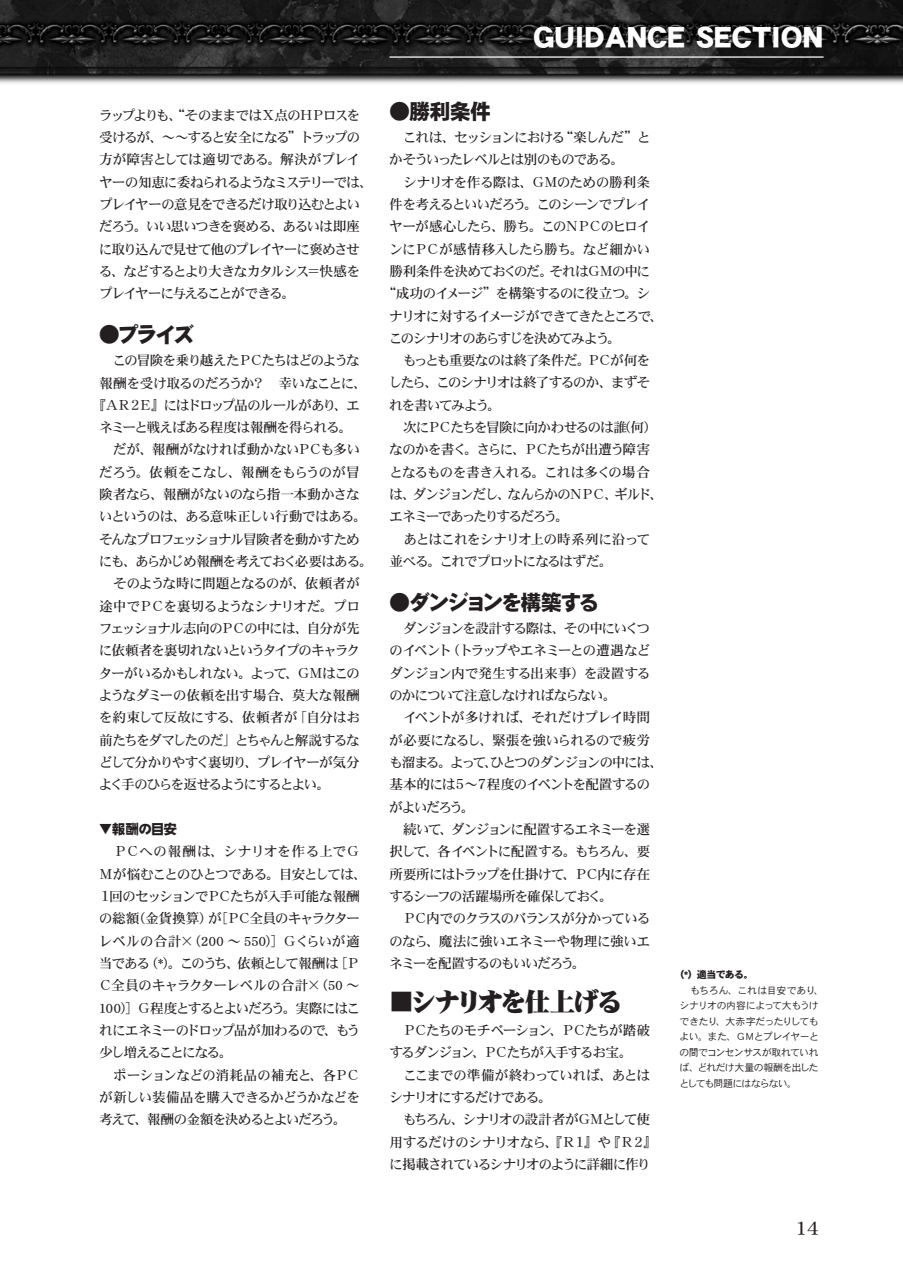
<style>
.page{position:relative;width:903px;height:1275px;background:#fff}
.page>*{position:absolute;margin:0;border:0;box-sizing:border-box;transform-origin:0 0}
.t1{font:32.2px "DF Gothic Std W10";letter-spacing:-.01em;color:#fff}
.t2{font:26.07px "DF Mincho Std W14";letter-spacing:-.095em;color:#231f20}
.t3{font:21px "DF Gothic Std W10";letter-spacing:-.095em;color:#231f20}
.t4{font:19.78px "DFHS Mincho Std W5";color:#231f20}
.t5{font:13.65px/22.4px "DFHS Mincho Std W5";letter-spacing:-.08em;color:#231f20}
.t6{font:13.65px "DFHS Mincho Std W5";letter-spacing:-.115em;color:#231f20}
.t7{font:13.65px "DFHS Mincho Std W5";letter-spacing:-.055em;color:#231f20}
.t8{font:13.65px "DFHS Mincho Std W5";letter-spacing:-.1em;color:#231f20}
.t9{font:13.65px "DFHS Mincho Std W5";letter-spacing:-.03em;color:#231f20}
.t10{font:13.65px "DFHS Mincho Std W5";letter-spacing:-.04em;color:#231f20}
.t11{font:13.65px "DFHS Mincho Std W5";letter-spacing:-.035em;color:#231f20}
.t12{font:13.65px "DFHS Mincho Std W5";letter-spacing:-.125em;color:#231f20}
.t13{font:13.65px "DFHS Mincho Std W5";letter-spacing:-.105em;color:#231f20}
.t14{font:13.65px "DFHS Mincho Std W5";letter-spacing:-.02em;color:#231f20}
.t15{font:13.65px "DFHS Mincho Std W5";letter-spacing:-.05em;color:#231f20}
.t16{font:13.65px "DFHS Mincho Std W5";letter-spacing:-.015em;color:#231f20}
.t17{font:13.65px "DFHS Mincho Std W5";letter-spacing:-.11em;color:#231f20}
.t18{font:13.65px "DF Gothic Std W10";letter-spacing:-.055em;color:#231f20}
.t19{font:9.97px/15.6px "DFHS Gothic Std W3";letter-spacing:-.06em;color:#231f20}
.t20{font:9.97px "DFHS Gothic Std W9";letter-spacing:-.06em;color:#231f20}
</style>
<div class="page">
<img style="left:0;top:0;width:903px;height:84px">
<hr style="left:389px;top:56px;width:434px;height:2px;background:#fff">
<p class="t5" style="left:99px;top:103px;width:276px">ラップよりも、“そのままではＸ点のＨＰロスを受けるが、～～すると安全になる”トラップの方が障害としては適切である。解決がプレイヤーの知恵に委ねられるようなミステリーでは、プレイヤーの意見をできるだけ取り込むとよいだろう。いい思いつきを褒める、あるいは即座に取り込んで見せて他のプレイヤーに褒めさせる、などするとより大きなカタルシス＝快感をプレイヤーに与えることができる。</p>
<h3 class="t3" style="left:99px;top:323px;width:97px">●プライズ</h3>
<p class="t8" style="left:99px;top:353px;width:262px">　この冒険を乗り越えたＰＣたちはどのような</p>
<p class="t7" style="left:99px;top:375px;width:270px">報酬を受け取るのだろうか？　幸いなことに、</p>
<p class="t6" style="left:92px;top:398px;width:269px">『ＡＲ２Ｅ』にはドロップ品のルールがあり、エ</p>
<p class="t5" style="left:99px;top:416px;width:255px">ネミーと戦えばある程度は報酬を得られる。</p>
<p class="t9" style="left:99px;top:442px;width:262px">　だが、報酬がなければ動かないＰＣも多い</p>
<p class="t14" style="left:99px;top:464px;width:262px">だろう。依頼をこなし、報酬をもらうのが冒</p>
<p class="t15" style="left:99px;top:487px;width:262px">険者なら、報酬がないのなら指一本動かさな</p>
<p class="t5" style="left:99px;top:505px;width:270px">いというのは、ある意味正しい行動ではある。</p>
<p class="t5" style="left:99px;top:527px;width:262px">そんなプロフェッショナル冒険者を動かすため</p>
<p class="t5" style="left:99px;top:550px;width:276px">にも、あらかじめ報酬を考えておく必要はある。</p>
<p class="t10" style="left:99px;top:576px;width:262px">　そのような時に問題となるのが、依頼者が</p>
<p class="t11" style="left:99px;top:598px;width:262px">途中でＰＣを裏切るようなシナリオだ。プロ</p>
<p class="t8" style="left:99px;top:621px;width:262px">フェッショナル志向のＰＣの中には、自分が先</p>
<p class="t5" style="left:99px;top:639px;width:263px">に依頼者を裏切れないというタイプのキャラク</p>
<p class="t5" style="left:99px;top:661px;width:262px">ターがいるかもしれない。よって、ＧＭはこの</p>
<p class="t9" style="left:99px;top:688px;width:262px">ようなダミーの依頼を出す場合、莫大な報酬</p>
<p class="t16" style="left:99px;top:710px;width:263px">を約束して反故にする、依頼者が「自分はお</p>
<p class="t6" style="left:99px;top:732px;width:262px">前たちをダマしたのだ」とちゃんと解説するな</p>
<p class="t5" style="left:99px;top:751px;width:263px">どして分かりやすく裏切り、プレイヤーが気分</p>
<p class="t12" style="left:99px;top:777px;width:233px">よく手のひらを返せるようにするとよい。</p>
<p class="t18" style="left:99px;top:822px;width:80px">▼報酬の目安</p>
<p class="t5" style="left:98px;top:840px;width:270px">　ＰＣへの報酬は、シナリオを作る上でＧ<br>Ｍが悩むことのひとつである。目安としては、<br>１回のセッションでＰＣたちが入手可能な報酬の総額（金貨換算）が［ＰＣ全員のキャラクターレベルの合計×（200 ～ 550）］Ｇくらいが適当である（*）。このうち、依頼として報酬は［Ｐ<br>Ｃ全員のキャラクターレベルの合計×（50 ～<br>100）］Ｇ程度とするとよいだろう。実際にはこれにエネミーのドロップ品が加わるので、もう少し増えることになる。<br>　ポーションなどの消耗品の補充と、各ＰＣが新しい装備品を購入できるかどうかなどを考えて、報酬の金額を決めるとよいだろう。</p>
<h1 class="t1" style="left:533px;top:19px;width:292px">GUIDANCE SECTION</h1>
<h3 class="t3" style="left:389px;top:100px;width:103px">●勝利条件</h3>
<p class="t5" style="left:389px;top:126px;width:262px">　これは、セッションにおける“楽しんだ”と</p>
<p class="t17" style="left:389px;top:152px;width:237px">かそういったレベルとは別のものである。</p>
<p class="t10" style="left:389px;top:174px;width:262px">　シナリオを作る際は、ＧＭのための勝利条</p>
<p class="t5" style="left:389px;top:193px;width:263px">件を考えるといいだろう。このシーンでプレイ</p>
<p class="t13" style="left:389px;top:219px;width:263px">ヤーが感心したら、勝ち。このＮＰＣのヒロイ</p>
<p class="t7" style="left:389px;top:241px;width:263px">ンにＰＣが感情移入したら勝ち。など細かい</p>
<p class="t5" style="left:389px;top:260px;width:262px">勝利条件を決めておくのだ。それはＧＭの中に</p>
<p class="t5" style="left:382px;top:282px;width:269px">“成功のイメージ”を構築するのに役立つ。シ</p>
<p class="t5" style="left:389px;top:304px;width:276px">ナリオに対するイメージができてきたところで、</p>
<p class="t6" style="left:389px;top:331px;width:234px">このシナリオのあらすじを決めてみよう。</p>
<p class="t5" style="left:389px;top:349px;width:262px">　もっとも重要なのは終了条件だ。ＰＣが何を</p>
<p class="t5" style="left:389px;top:371px;width:263px">したら、このシナリオは終了するのか、まずそ</p>
<p class="t5" style="left:389px;top:393px;width:113px">れを書いてみよう。</p>
<p class="t5" style="left:389px;top:416px;width:269px">　次にＰＣたちを冒険に向かわせるのは誰（何）</p>
<p class="t5" style="left:389px;top:438px;width:262px">なのかを書く。さらに、ＰＣたちが出遭う障害</p>
<p class="t11" style="left:389px;top:464px;width:263px">となるものを書き入れる。これは多くの場合</p>
<p class="t6" style="left:389px;top:487px;width:276px">は、ダンジョンだし、なんらかのＮＰＣ、ギルド、</p>
<p class="t12" style="left:389px;top:509px;width:181px">エネミーであったりするだろう。</p>
<p class="t7" style="left:389px;top:531px;width:262px">　あとはこれをシナリオ上の時系列に沿って</p>
<p class="t5" style="left:389px;top:550px;width:225px">並べる。これでプロットになるはずだ。</p>
<h3 class="t3" style="left:389px;top:591px;width:212px">●ダンジョンを構築する</h3>
<p class="t5" style="left:389px;top:617px;width:276px">　ダンジョンを設計する際は、その中にいくつのイベント（トラップやエネミーとの遭遇などダンジョン内で発生する出来事）を設置するのかについて注意しなければならない。<br>　イベントが多ければ、それだけプレイ時間が必要になるし、緊張を強いられるので疲労も溜まる。よって、ひとつのダンジョンの中には、基本的には５～７程度のイベントを配置するのがよいだろう。<br>　続いて、ダンジョンに配置するエネミーを選択して、各イベントに配置する。もちろん、要所要所にはトラップを仕掛けて、ＰＣ内に存在するシーフの活躍場所を確保しておく。<br>　ＰＣ内でのクラスのバランスが分かっているのなら、魔法に強いエネミーや物理に強いエネミーを配置するのもいいだろう。</p>
<h2 class="t2" style="left:388px;top:987px;width:236px">■シナリオを仕上げる</h2>
<p class="t5" style="left:389px;top:1019px;width:269px">　ＰＣたちのモチベーション、ＰＣたちが踏破するダンジョン、ＰＣたちが入手するお宝。<br>　ここまでの準備が終わっていれば、あとはシナリオにするだけである。<br>　もちろん、シナリオの設計者がＧＭとして使用するだけのシナリオなら、『Ｒ１』や『Ｒ２』に掲載されているシナリオのように詳細に作り</p>
<p class="t20" style="left:674px;top:969px;width:81px">（*）適当である。</p>
<p class="t19" style="left:679px;top:982px;width:146px">　もちろん、これは目安であり、シナリオの内容によって大もうけできたり、大赤字だったりしてもよい。また、ＧＭとプレイヤーとの間でコンセンサスが取れていれば、どれだけ大量の報酬を出したとしても問題にはならない。</p>
<h3 class="t4" style="left:796px;top:1217px;width:24px">14</h3>
</div>
